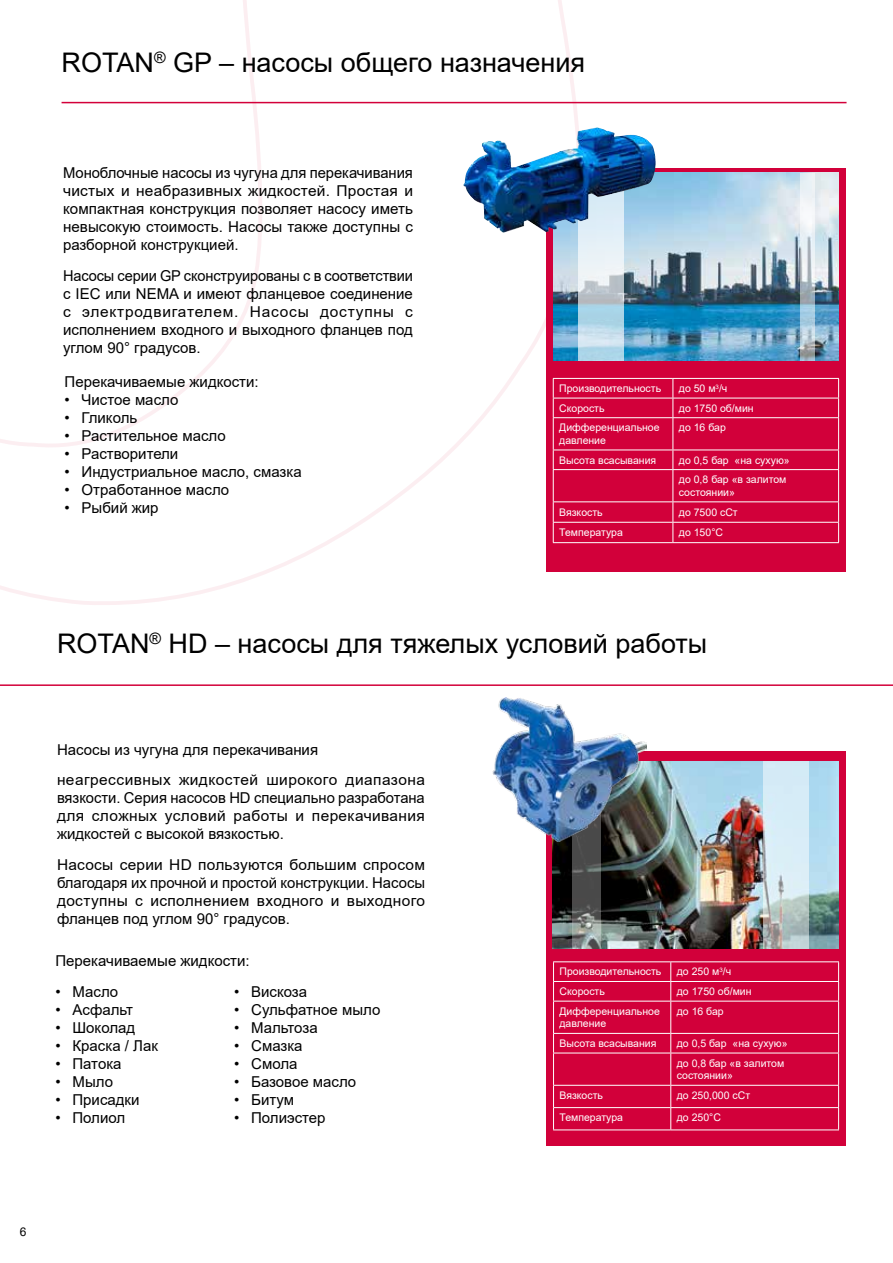
<style>
.page{position:relative;width:893px;height:1263px;background:#fff}
.page>*{position:absolute;margin:0;border:0;box-sizing:border-box;transform-origin:0 0}
.t1{font:27px "Arial";color:#000}
.t2{font:15px/18px "Arial";color:#000;text-align:justify}
.t3{font:15px/30.8px "Arial";letter-spacing:.03em;color:#000}
.t4{font:12px "Arial";color:#000}
.t5{font:10.5px/12.6px "Arial";color:#fff}
</style>
<div class="page">
<svg style="left:0;top:0;width:847px;height:605px"></svg>
<div style="left:547px;top:168px;width:299px;height:403px;background:#d2003a"></div>
<img style="left:553px;top:173px;width:286px;height:188px">
<hr style="left:553px;top:378px;width:120px;height:1px;background:#fff">
<hr style="left:673px;top:378px;width:166px;height:1px;background:#fff">
<hr style="left:553px;top:398px;width:120px;height:1px;background:#fff">
<svg style="left:553px;top:379px;width:1px;height:38px"></svg>
<hr style="left:673px;top:398px;width:166px;height:1px;background:#fff">
<svg style="left:672px;top:379px;width:1px;height:38px"></svg>
<svg style="left:838px;top:379px;width:1px;height:38px"></svg>
<hr style="left:553px;top:417px;width:120px;height:1px;background:#fff">
<hr style="left:553px;top:418px;width:1px;height:32px;background:#fff">
<hr style="left:673px;top:417px;width:166px;height:1px;background:#fff">
<hr style="left:672px;top:418px;width:1px;height:32px;background:#fff">
<hr style="left:838px;top:418px;width:1px;height:32px;background:#fff">
<hr style="left:553px;top:450px;width:120px;height:1px;background:#fff">
<svg style="left:553px;top:450px;width:1px;height:19px"></svg>
<hr style="left:673px;top:450px;width:166px;height:1px;background:#fff">
<svg style="left:672px;top:450px;width:1px;height:19px"></svg>
<svg style="left:838px;top:450px;width:1px;height:19px"></svg>
<hr style="left:553px;top:469px;width:120px;height:1px;background:#fff">
<hr style="left:553px;top:470px;width:1px;height:31px;background:#fff">
<hr style="left:673px;top:469px;width:166px;height:1px;background:#fff">
<hr style="left:672px;top:470px;width:1px;height:31px;background:#fff">
<hr style="left:838px;top:470px;width:1px;height:31px;background:#fff">
<hr style="left:553px;top:501px;width:120px;height:1px;background:#fff">
<hr style="left:673px;top:501px;width:166px;height:1px;background:#fff">
<hr style="left:553px;top:522px;width:120px;height:1px;background:#fff">
<svg style="left:553px;top:502px;width:1px;height:40px"></svg>
<hr style="left:673px;top:522px;width:166px;height:1px;background:#fff">
<svg style="left:672px;top:502px;width:1px;height:40px"></svg>
<svg style="left:838px;top:502px;width:1px;height:40px"></svg>
<hr style="left:553px;top:542px;width:120px;height:1px;background:#fff">
<hr style="left:673px;top:542px;width:166px;height:1px;background:#fff">
<svg style="left:578px;top:173px;width:46px;height:188px;background:#b1c6d6"></svg>
<svg style="left:800px;top:173px;width:15px;height:188px;background:#cad6de"></svg>
<hr style="left:0;top:684px;width:893px;height:2px;background:#d3003a">
<div style="left:547px;top:751px;width:299px;height:395px;background:#d2003a"></div>
<img style="left:553px;top:761px;width:286px;height:188px">
<hr style="left:553px;top:961px;width:118px;height:1px;background:#fff">
<hr style="left:671px;top:961px;width:168px;height:1px;background:#fff">
<hr style="left:553px;top:981px;width:118px;height:1px;background:#fff">
<svg style="left:553px;top:962px;width:1px;height:39px"></svg>
<hr style="left:671px;top:981px;width:168px;height:1px;background:#fff">
<svg style="left:670px;top:962px;width:1px;height:39px"></svg>
<svg style="left:838px;top:962px;width:1px;height:39px"></svg>
<hr style="left:553px;top:1001px;width:118px;height:1px;background:#fff">
<hr style="left:553px;top:1001px;width:1px;height:32px;background:#fff">
<hr style="left:671px;top:1001px;width:168px;height:1px;background:#fff">
<hr style="left:670px;top:1001px;width:1px;height:32px;background:#fff">
<hr style="left:838px;top:1001px;width:1px;height:32px;background:#fff">
<hr style="left:553px;top:1033px;width:118px;height:1px;background:#fff">
<svg style="left:553px;top:1034px;width:1px;height:19px"></svg>
<hr style="left:671px;top:1033px;width:168px;height:1px;background:#fff">
<svg style="left:670px;top:1034px;width:1px;height:19px"></svg>
<svg style="left:838px;top:1034px;width:1px;height:19px"></svg>
<hr style="left:553px;top:1053px;width:118px;height:1px;background:#fff">
<hr style="left:553px;top:1053px;width:1px;height:32px;background:#fff">
<hr style="left:671px;top:1053px;width:168px;height:1px;background:#fff">
<hr style="left:670px;top:1053px;width:1px;height:32px;background:#fff">
<hr style="left:838px;top:1053px;width:1px;height:32px;background:#fff">
<hr style="left:553px;top:1085px;width:118px;height:1px;background:#fff">
<hr style="left:671px;top:1085px;width:168px;height:1px;background:#fff">
<hr style="left:553px;top:1107px;width:118px;height:1px;background:#fff">
<svg style="left:553px;top:1086px;width:1px;height:43px"></svg>
<hr style="left:671px;top:1107px;width:168px;height:1px;background:#fff">
<svg style="left:670px;top:1086px;width:1px;height:43px"></svg>
<svg style="left:838px;top:1086px;width:1px;height:43px"></svg>
<hr style="left:553px;top:1129px;width:118px;height:1px;background:#fff">
<hr style="left:671px;top:1129px;width:168px;height:1px;background:#fff">
<svg style="left:763px;top:761px;width:46px;height:188px;background:#ccdde4"></svg>
<svg style="left:572px;top:842px;width:29px;height:107px;background:#606362"></svg>
<img style="left:508px;top:128px;width:88px;height:39px">
<img style="left:492px;top:697px;width:155px;height:145px">
<hr style="left:62px;top:102px;width:784px;height:1px;background:#d3003a">
<h1 class="t1" style="left:62px;top:44px;width:525px">ROTAN<sup>®</sup> GP – насосы общего назначения</h1>
<p class="t2" style="left:63px;top:164px;width:351px">Моноблочные насосы из чугуна для перекачивания чистых и неабразивных жидкостей. Простая и компактная конструкция позволяет насосу иметь невысокую стоимость. Насосы также доступны с разборной конструкцией.</p>
<p class="t2" style="left:63px;top:267px;width:351px">Насосы серии GP сконструированы с в соответствии с IEC или NEMA и имеют фланцевое соединение с электродвигателем. Насосы доступны с исполнением входного и выходного фланцев под углом 90° градусов.</p>
<p class="t2" style="left:65px;top:372px;width:196px">Перекачиваемые жидкости:</p>
<p class="t2" style="left:65px;top:390px;width:115px">• Чистое масло</p>
<p class="t2" style="left:65px;top:408px;width:74px">• Гликоль</p>
<p class="t2" style="left:65px;top:426px;width:163px">• Растительное масло</p>
<p class="t2" style="left:65px;top:444px;width:115px">• Растворители</p>
<p class="t2" style="left:65px;top:462px;width:239px">• Индустриальное масло, смазка</p>
<p class="t2" style="left:65px;top:480px;width:166px">• Отработанное масло</p>
<p class="t2" style="left:65px;top:498px;width:96px">• Рыбий жир</p>
<p class="t5" style="left:559px;top:382px;width:103px">Производительность</p>
<p class="t5" style="left:679px;top:382px;width:50px">до 50 м<sup>3</sup>/ч</p>
<p class="t5" style="left:559px;top:402px;width:47px">Скорость</p>
<p class="t5" style="left:679px;top:402px;width:76px">до 1750 об/мин</p>
<p class="t5" style="left:559px;top:421px;width:102px">Дифференциальное давление</p>
<p class="t5" style="left:679px;top:421px;width:48px">до 16 бар</p>
<p class="t5" style="left:559px;top:454px;width:98px">Высота всасывания</p>
<p class="t5" style="left:679px;top:450px;width:112px;line-height:19.6px">до 0,5 бар «на сухую» до 0,8 бар «в залитом</p>
<p class="t5" style="left:679px;top:486px;width:58px">состоянии»</p>
<p class="t5" style="left:559px;top:505px;width:45px">Вязкость</p>
<p class="t5" style="left:679px;top:505px;width:60px">до 7500 сСт</p>
<p class="t5" style="left:559px;top:526px;width:65px">Температура</p>
<p class="t5" style="left:679px;top:526px;width:46px">до 150°C</p>
<h1 class="t1" style="left:57px;top:624px;width:652px">ROTAN<sup>®</sup> HD – насосы для тяжелых условий работы</h1>
<p class="t3" style="left:57px;top:734px;width:369px">Насосы из чугуна для перекачивания неагрессивных жидкостей широкого диапазона</p>
<p class="t2" style="left:57px;top:789px;width:369px">вязкости. Серия насосов HD специально разработана для сложных условий работы и перекачивания жидкостей с высокой вязкостью.</p>
<p class="t2" style="left:57px;top:856px;width:370px">Насосы серии HD пользуются большим спросом благодаря их прочной и простой конструкции. Насосы доступны с исполнением входного и выходного фланцев под углом 90° градусов.</p>
<p class="t2" style="left:56px;top:952px;width:196px">Перекачиваемые жидкости:</p>
<p class="t2" style="left:56px;top:982px;width:64px">• Масло</p>
<p class="t2" style="left:56px;top:1000px;width:79px">• Асфальт</p>
<p class="t2" style="left:56px;top:1018px;width:81px">• Шоколад</p>
<p class="t2" style="left:56px;top:1036px;width:104px">• Краска / Лак</p>
<p class="t2" style="left:56px;top:1054px;width:68px">• Патока</p>
<p class="t2" style="left:56px;top:1072px;width:59px">• Мыло</p>
<p class="t2" style="left:56px;top:1090px;width:86px">• Присадки</p>
<p class="t2" style="left:56px;top:1108px;width:71px">• Полиол</p>
<p class="t2" style="left:234px;top:982px;width:75px">• Вискоза</p>
<p class="t2" style="left:234px;top:1000px;width:148px">• Сульфатное мыло</p>
<p class="t2" style="left:234px;top:1018px;width:85px">• Мальтоза</p>
<p class="t2" style="left:234px;top:1036px;width:70px">• Смазка</p>
<p class="t2" style="left:234px;top:1054px;width:65px">• Смола</p>
<p class="t2" style="left:234px;top:1072px;width:124px">• Базовое масло</p>
<p class="t2" style="left:234px;top:1090px;width:61px">• Битум</p>
<p class="t2" style="left:234px;top:1108px;width:93px">• Полиэстер</p>
<p class="t5" style="left:559px;top:965px;width:103px">Производительность</p>
<p class="t5" style="left:677px;top:965px;width:56px">до 250 м<sup>3</sup>/ч</p>
<p class="t5" style="left:559px;top:985px;width:47px">Скорость</p>
<p class="t5" style="left:677px;top:985px;width:76px">до 1750 об/мин</p>
<p class="t5" style="left:559px;top:1005px;width:102px">Дифференциальное давление</p>
<p class="t5" style="left:677px;top:1005px;width:48px">до 16 бар</p>
<p class="t5" style="left:559px;top:1037px;width:98px">Высота всасывания</p>
<p class="t5" style="left:677px;top:1033px;width:112px;line-height:19.6px">до 0,5 бар «на сухую» до 0,8 бар «в залитом</p>
<p class="t5" style="left:677px;top:1069px;width:58px">состоянии»</p>
<p class="t5" style="left:559px;top:1089px;width:45px">Вязкость</p>
<p class="t5" style="left:677px;top:1089px;width:75px">до 250,000 сСт</p>
<p class="t5" style="left:559px;top:1111px;width:65px">Температура</p>
<p class="t5" style="left:677px;top:1111px;width:46px">до 250°C</p>
<p class="t4" style="left:20px;top:1224px;width:8px">6</p>
</div>
